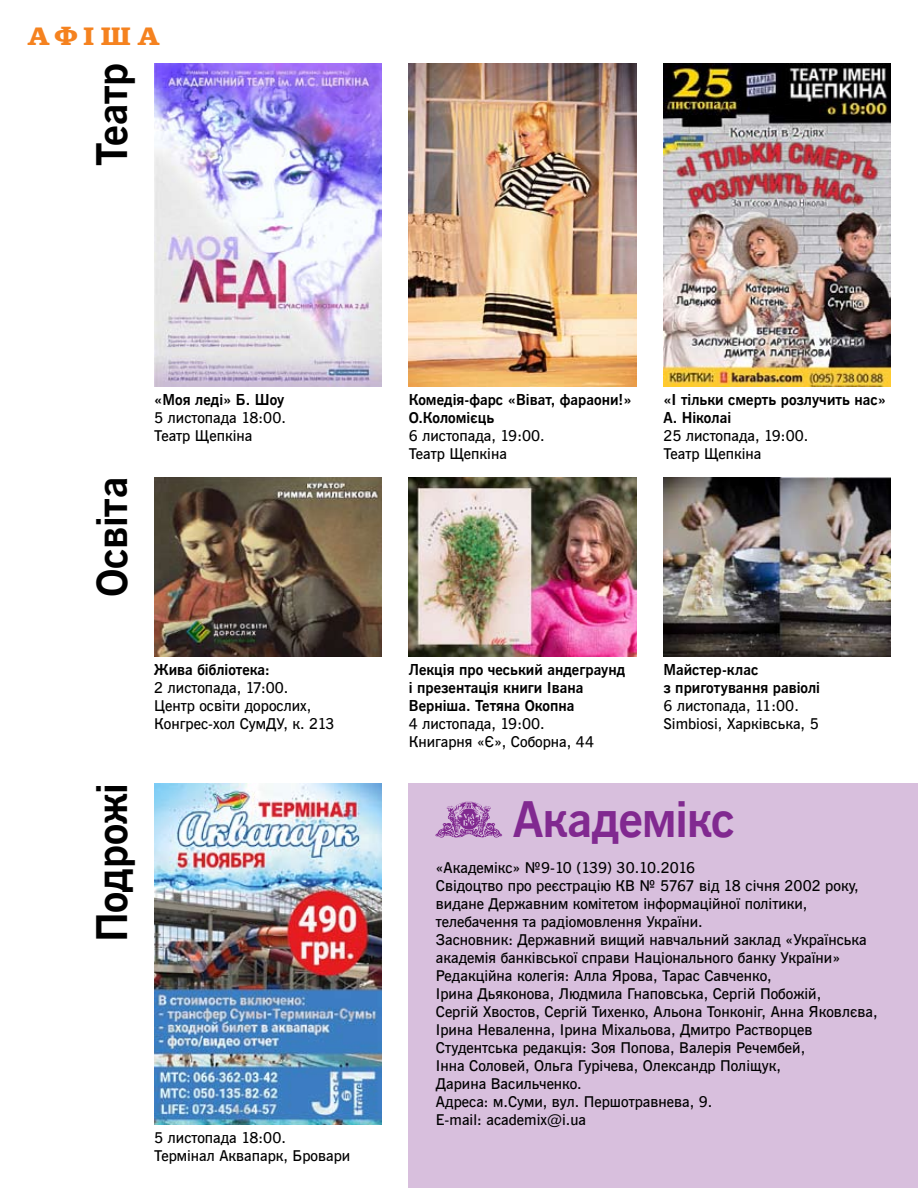
<style>
.page{position:relative;width:918px;height:1188px;background:#fff}
.page>*{position:absolute;margin:0;border:0;box-sizing:border-box;transform-origin:0 0}
.t1{font:700 48.75px "News Gothic BT Web";letter-spacing:-.02em;color:#812990}
.t2{font:700 42px "News Gothic BT Web";letter-spacing:-.005em;color:#000}
.t3{font:700 expanded 30px "More Pro";letter-spacing:.175em;color:#f5821f}
.t4{font:600 15px/18px "News Gothic BT Web";color:#000}
.t5{font:700 15px/18px "News Gothic BT Web";color:#000}
</style>
<div class="page">
<div style="left:409px;top:783px;width:509px;height:405px;background:#d8bfdd"></div>
<svg style="left:435px;top:801px;width:67px;height:37px"></svg>
<img style="left:154px;top:783px;width:228px;height:342px">
<img style="left:154px;top:63px;width:228px;height:324px">
<img style="left:663px;top:63px;width:228px;height:324px">
<img style="left:409px;top:63px;width:227px;height:323px">
<img style="left:154px;top:477px;width:228px;height:180px">
<img style="left:663px;top:477px;width:228px;height:180px">
<img style="left:409px;top:477px;width:227px;height:180px">
<h3 class="t3" style="left:27px;top:11px;width:135px">афіша</h3>
<h2 class="t2" style="left:87px;top:166px;width:105px;rotate:-90deg">Театр</h2>
<h2 class="t2" style="left:87px;top:597px;width:122px;rotate:-90deg">Освіта</h2>
<p class="t5" style="left:154px;top:392px;width:132px">«Моя леді» Б. Шоу</p>
<p class="t4" style="left:154px;top:409px;width:133px">5 листопада 18:00.<br>Театр Щепкіна</p>
<p class="t5" style="left:154px;top:662px;width:117px">Жива бібліотека:</p>
<p class="t4" style="left:154px;top:679px;width:182px">2 листопада, 17:00.<br>Центр освіти дорослих,<br>Конгрес-хол СумДУ, к. 213</p>
<h2 class="t2" style="left:87px;top:942px;width:161px;rotate:-90deg">Подрожі</h2>
<p class="t4" style="left:154px;top:1129px;width:198px">5 листопада 18:00.<br>Термінал Аквапарк, Бровари</p>
<p class="t5" style="left:409px;top:392px;width:224px">Комедія-фарс «Віват, фараони!»<br>О.Коломієць</p>
<p class="t4" style="left:409px;top:427px;width:137px">6 листопада, 19:00.<br>Театр Щепкіна</p>
<p class="t5" style="left:663px;top:392px;width:224px">«І тільки смерть розлучить нас»<br>А. Н іколаі</p>
<p class="t4" style="left:663px;top:427px;width:146px">25 листопада, 19:00.<br>Театр Щепкіна</p>
<p class="t5" style="left:409px;top:662px;width:218px">Лекція про чеський андеграунд і презентація книги Івана<br>Верніша. Тетяна Окопна</p>
<p class="t4" style="left:409px;top:715px;width:187px">4 листопада, 19:00.<br>Книгарня «Є», Соборна, 44</p>
<p class="t5" style="left:663px;top:662px;width:158px">Майстер-клас<br>з приготування равіолі</p>
<p class="t4" style="left:663px;top:697px;width:157px">6 листопада, 11:00.<br>Simbiosi, Харківська, 5</p>
<h1 class="t1" style="left:513px;top:790px;width:223px">Aкадемікс</h1>
<p class="t4" style="left:436px;top:859px;width:443px">«Академікс» №9-10 (139) 30.10.2016<br>Свідоцтво про реєстрацію КВ № 5767 від 18 січня 2002 року, видане Державним комітетом інформаційної політики, телебачення та радіомовлення України.<br>Засновник: Державний вищий навчальний заклад «Українська академія банківської справи Національного банку України» Редакційна колегія: Алла Ярова, Тарас Савченко,<br>Ірина Дьяконова, Людмила Гнаповська, Сергій Побожій,<br>Сергій Хвостов, Сергій Тихенко, Альона Тонконіг, Анна Яковлєва, Ірина Неваленна, Ірина Міхальова, Дмитро Растворцев Студентська редакція: Зоя Попова, Валерія Речембей,<br>Інна Соловей, Ольга Гурічева, Олександр Поліщук,<br>Дарина Васильченко.<br>Адреса: м.Суми, вул. Першотравнева, 9.<br>E-mail: academix@i.ua</p>
</div>
